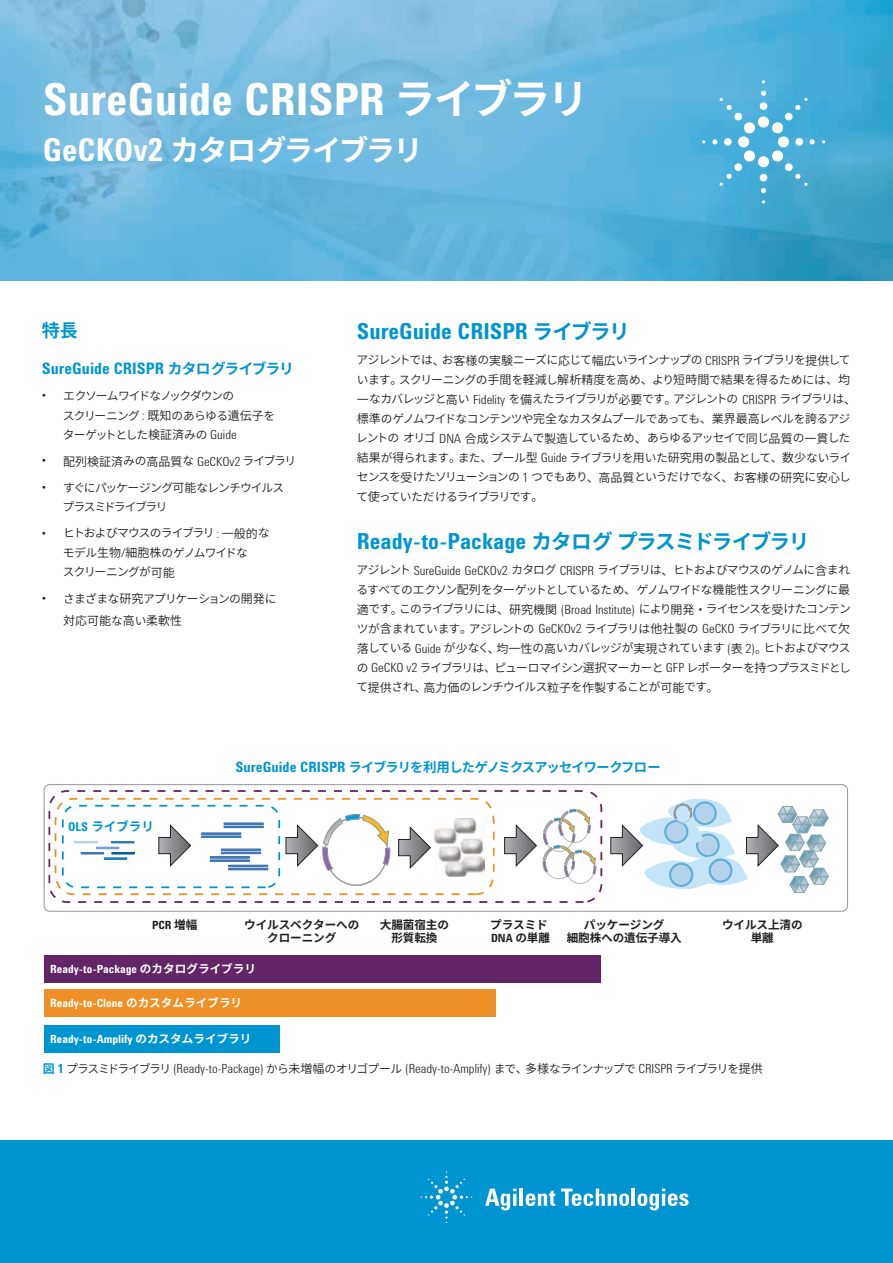
<style>
.page{position:relative;width:893px;height:1263px;background:#fff}
.page>*{position:absolute;margin:0;border:0;box-sizing:border-box;transform-origin:0 0}
.t1{font:700 45.3px "Agilent Condensed CFF";color:#fff}
.t2{font:700 29.4px "Noto Sans CJ Kjp";letter-spacing:-.055em;color:#fff}
.t3{font:700 22.65px "Agilent Condensed CFF";color:#0095d0}
.t4{font:700 18px "Noto Sans CJ Kjp";color:#0095d0}
.t5{font:700 16.2px "Agilent Condensed CFF";color:#0095d0}
.t6{font:700 13.2px "Noto Sans CJ Kjp";letter-spacing:-.065em;color:#0095d0}
.t7{font:300 12.9px "Agilent Condensed CFF";color:#221f20}
.t8{font:700 12.45px "Noto Sans CJ Kjp";color:#0095d0}
.t9{font:600 12px "Noto Sans CJ Kjp";color:#221f20}
.t10{font:600 11.7px/19.5px "Noto Sans CJ Kjp";letter-spacing:-.075em;color:#221f20}
.t11{font:600 11.7px/19.5px "Noto Sans CJ Kjp";letter-spacing:-.095em;color:#221f20}
.t12{font:700 11.55px "Agilent Condensed CFF";color:#fff}
.t13{font:700 11.55px/13.4px "Noto Sans CJ Kjp";letter-spacing:-.01em;color:#221f20;text-align:center}
.t14{font:700 11.55px "Agilent Condensed CFF";letter-spacing:-.01em;color:#221f20}
.s1{font-family:"Noto Sans CJ Kjp";font-size:41.1px}
.s2{font-family:"Agilent Condensed CFF";font-size:32.4px}
.s3{font-family:"Noto Sans CJ Kjp";font-size:14.7px}
.s4{font-family:"Agilent Condensed CFF";font-weight:300;font-size:12.9px}
.s5{font-size:12px}
.s6{font-family:"Noto Sans CJ Kjp";font-weight:600;font-size:12px}
.s7{font-family:"Noto Sans CJ Kjp";font-weight:600;font-size:11.7px}
.s8{font-size:11.7px}
.s9{font-family:"Noto Sans CJ Kjp";font-size:20.55px}
.s10{font-family:"Agilent Condensed CFF"}
.s11{font-family:"Agilent Condensed CFF";font-size:14.55px}
.s12{font-size:13.5px}
.s13{font-family:"Noto Sans CJ Kjp"}
.s14{font-family:"Noto Sans CJ Kjp";font-weight:700;font-size:12px;color:#0095d0}
.s15{font-weight:700;color:#0095d0}
</style>
<div class="page">
<div style="left:0;top:1140px;width:893px;height:123px;background:#0095d0"></div>
<svg style="left:485px;top:1188px;width:31px;height:22px"></svg>
<hr style="left:520px;top:1188px;width:3px;height:18px;background:#fff">
<svg style="left:526px;top:1190px;width:29px;height:16px"></svg>
<svg style="left:561px;top:1188px;width:68px;height:18px"></svg>
<hr style="left:632px;top:1188px;width:3px;height:18px;background:#fff">
<svg style="left:638px;top:1188px;width:51px;height:22px"></svg>
<svg style="left:421px;top:1171px;width:51px;height:52px"></svg>
<img style="left:0;top:0;width:893px;height:281px">
<div style="left:778px;top:136px;width:11px;height:11px;background:#fff;border-radius:50%"></div>
<div style="left:758px;top:156px;width:11px;height:11px;background:#fff;border-radius:50%"></div>
<div style="left:760px;top:174px;width:7px;height:7px;background:#fff;border-radius:50%"></div>
<div style="left:738px;top:136px;width:11px;height:11px;background:#fff;border-radius:50%"></div>
<svg style="left:761px;top:150px;width:47px;height:43px"></svg>
<svg style="left:719px;top:150px;width:36px;height:36px"></svg>
<svg style="left:712px;top:91px;width:103px;height:53px"></svg>
<div style="left:44px;top:784px;width:804px;height:128px;border:1px solid #939598;border-radius:6px"></div>
<svg style="left:543px;top:809px;width:53px;height:75px"></svg>
<svg style="left:504px;top:824px;width:33px;height:43px"></svg>
<svg style="left:610px;top:798px;width:219px;height:95px"></svg>
<div style="left:44px;top:955px;width:557px;height:27px;background:#642468"></div>
<div style="left:44px;top:989px;width:452px;height:27px;background:#ee9026"></div>
<div style="left:44px;top:1025px;width:235px;height:28px;background:#0095d0"></div>
<div style="left:48px;top:790px;width:554px;height:113px;border:2px dashed #642468;border-radius:18px"></div>
<svg style="left:54px;top:797px;width:441px;height:99px"></svg>
<div style="left:62px;top:805px;width:218px;height:83px;border:2px dashed #0095d0;border-radius:14px"></div>
<h1 class="t1" style="left:43px;top:65px;width:547px">SureGuide CRISPR <span class="s1">ライブラリ</span></h1>
<h2 class="t2" style="left:43px;top:133px;width:382px"><span class="s2">GeCKOv2</span> カタログライブラリ</h2>
<h3 class="t4" style="left:42px;top:320px;width:37px">特長</h3>
<h3 class="t5" style="left:42px;top:356px;width:254px">SureGuide CRISPR <span class="s3">カタログライブラリ</span></h3>
<p class="t10" style="left:63px;top:386px;width:214px;text-indent:-21px"><span class="s4">•</span> エクソームワイドなノックダウンの<br>スクリーニング <span class="s4">:</span> <span class="s5">既知</span>のあらゆる<span class="s5">遺伝子</span>をターゲットとした<span class="s5">検証済</span>みの <span class="s4">Guide</span></p>
<p class="t7" style="left:42px;top:451px;width:256px">• <span class="s6">配列検証済</span><span class="s7">みの</span><span class="s6">高品質</span><span class="s7">な</span> GeCKOv2 <span class="s7">ライブラリ</span></p>
<p class="t11" style="left:63px;top:478px;width:223px;text-indent:-21px"><span class="s4">•</span> すぐにパッケージング<span class="s5">可能</span>なレンチウイルスプラスミドライブラリ</p>
<p class="t10" style="left:63px;top:524px;width:209px;text-indent:-21px"><span class="s4">•</span> ヒトおよびマウスのライブラリ <span class="s4">:</span> <span class="s5">一般的</span>なモデル<span class="s5">生物</span><span class="s4">/</span><span class="s5">細胞株</span>のゲノムワイドな<br>スクリーニングが<span class="s5">可能</span></p>
<p class="t10" style="left:42px;top:589px;width:236px"><span class="s4">•</span> さまざまな<span class="s5">研究</span>アプリケーションの<span class="s5">開発</span>に</p>
<p class="t9" style="left:63px;top:614px;width:121px">対応可能<span class="s8">な</span>高<span class="s8">い</span>柔軟性</p>
<h3 class="t3" style="left:357px;top:314px;width:274px">SureGuide CRISPR <span class="s9">ライブラリ</span></h3>
<p class="t10" style="left:356px;top:351px;width:501px">アジレントでは<span class="s5">、</span>お<span class="s5">客様</span>の<span class="s5">実験</span>ニーズに<span class="s5">応</span>じて<span class="s5">幅広</span>いラインナップの <span class="s4">CRISPR</span> ライブラリを<span class="s5">提供</span>しています<span class="s5">。</span>スクリーニングの<span class="s5">手間</span>を<span class="s5">軽減</span>し<span class="s5">解析精度</span>を<span class="s5">高</span>め<span class="s5">、</span>より<span class="s5">短時間</span>で<span class="s5">結果</span>を<span class="s5">得</span>るためには<span class="s5">、均一</span>なカバレッジと<span class="s5">高</span>い <span class="s4">Fidelity</span> を<span class="s5">備</span>えたライブラリが<span class="s5">必要</span>です<span class="s5">。</span>アジレントの <span class="s4">CRISPR</span> ライブラリは<span class="s5">、標準</span>のゲノムワイドなコンテンツや<span class="s5">完全</span>なカスタムプールであっても<span class="s5">、業界最高</span>レベルを<span class="s5">誇</span>るアジレントのオリゴ <span class="s4">DNA</span> <span class="s5">合成</span>システムで<span class="s5">製造</span>しているため<span class="s5">、</span>あらゆるアッセイで<span class="s5">同</span>じ<span class="s5">品質</span>の<span class="s5">一貫</span>した<span class="s5">結果</span>が<span class="s5">得</span>られます<span class="s5">。</span>また<span class="s5">、</span>プール<span class="s5">型</span> <span class="s4">Guide</span> ライブラリを<span class="s5">用</span>いた<span class="s5">研究用</span>の<span class="s5">製品</span>として<span class="s5">、数少</span>ないライセンスを<span class="s5">受</span>けたソリューションの <span class="s4">1</span> つでもあり<span class="s5">、高品質</span>というだけでなく<span class="s5">、</span>お<span class="s5">客様</span>の<span class="s5">研究</span>に<span class="s5">安心</span>して<span class="s5">使</span>っていただけるライブラリです<span class="s5">。</span></p>
<h3 class="t3" style="left:357px;top:524px;width:454px">Ready-to-Package <span class="s9">カタログプラスミドライブラリ</span></h3>
<p class="t10" style="left:356px;top:561px;width:496px;text-align:justify">アジレント <span class="s4">SureGuide GeCKOv2</span> カタログ <span class="s4">CRISPR</span> ライブラリは<span class="s5">、</span>ヒトおよびマウスのゲノムに<span class="s5">含</span>まれるすべてのエクソン<span class="s5">配列</span>をターゲットとしているため<span class="s5">、</span>ゲノムワイドな<span class="s5">機能性</span>スクリーニングに<span class="s5">最適</span>です<span class="s5">。</span>このライブラリには<span class="s5">、研究機関</span> <span class="s4">(Broad Institute)</span> により<span class="s5">開発・</span>ライセンスを<span class="s5">受</span>けたコンテンツが<span class="s5">含</span>まれています<span class="s5">。</span>アジレントの <span class="s4">GeCKOv2</span> ライブラリは<span class="s5">他社製</span>の <span class="s4">GeCKO</span> ライブラリに<span class="s5">比</span>べて<span class="s5">欠落</span>している <span class="s4">Guide</span> が<span class="s5">少</span>なく<span class="s5">、均一性</span>の<span class="s5">高</span>いカバレッジが<span class="s5">実現</span>されています <span class="s4">(</span><span class="s5">表</span> <span class="s4">2)</span><span class="s5">。</span>ヒトおよびマウスの <span class="s4">GeCKO v2</span> ライブラリは<span class="s5">、</span>ピューロマイシン<span class="s5">選択</span>マーカーと <span class="s4">GFP</span> レポーターを<span class="s5">持</span>つプラスミドとして<span class="s5">提供</span>され<span class="s5">、高力価</span>のレンチウイルス<span class="s5">粒子</span>を<span class="s5">作製</span>することが<span class="s5">可能</span>です<span class="s5">。</span></p>
<p class="t8" style="left:68px;top:820px;width:87px"><span class="s10">OLS</span> ライブラリ</p>
<p class="t6" style="left:236px;top:759px;width:427px"><span class="s11">SureGuide CRISPR</span> ライブラリを<span class="s12">利用</span>したゲノミクスアッセイワークフロー</p>
<p class="t14" style="left:152px;top:916px;width:47px">PCR <span class="s13">増幅</span></p>
<p class="t13" style="left:380px;top:918px;width:71px">大腸菌宿主の形質転換</p>
<p class="t13" style="left:567px;top:918px;width:117px">パッケージング<br>細胞株への遺伝子導入</p>
<p class="t13" style="left:244px;top:918px;width:117px">ウイルスベクターへのクローニング</p>
<p class="t13" style="left:490px;top:918px;width:59px">プラスミド</p>
<p class="t14" style="left:491px;top:929px;width:60px">DNA <span class="s13">の単離</span></p>
<p class="t12" style="left:50px;top:960px;width:207px">Ready-to-Package <span class="s13">のカタログライブラリ</span></p>
<p class="t12" style="left:50px;top:994px;width:193px">Ready-to-Clone <span class="s13">のカスタムライブラリ</span></p>
<p class="t12" style="left:50px;top:1030px;width:203px">Ready-to-Amplify <span class="s13">のカスタムライブラリ</span></p>
<p class="t13" style="left:722px;top:918px;width:82px">ウイルス上清の単離</p>
<p class="t7" style="left:43px;top:1059px;width:721px"><span class="s14">図</span> <span class="s15">1</span> <span class="s7">プラスミドライブラリ</span> (Ready-to-Package) <span class="s7">から</span><span class="s6">未増幅</span><span class="s7">のオリゴプール</span> (Ready-to-Amplify) <span class="s7">まで</span><span class="s6">、多様</span><span class="s7">なラインナップで</span> CRISPR <span class="s7">ライブラリを</span><span class="s6">提供</span></p>
</div>
